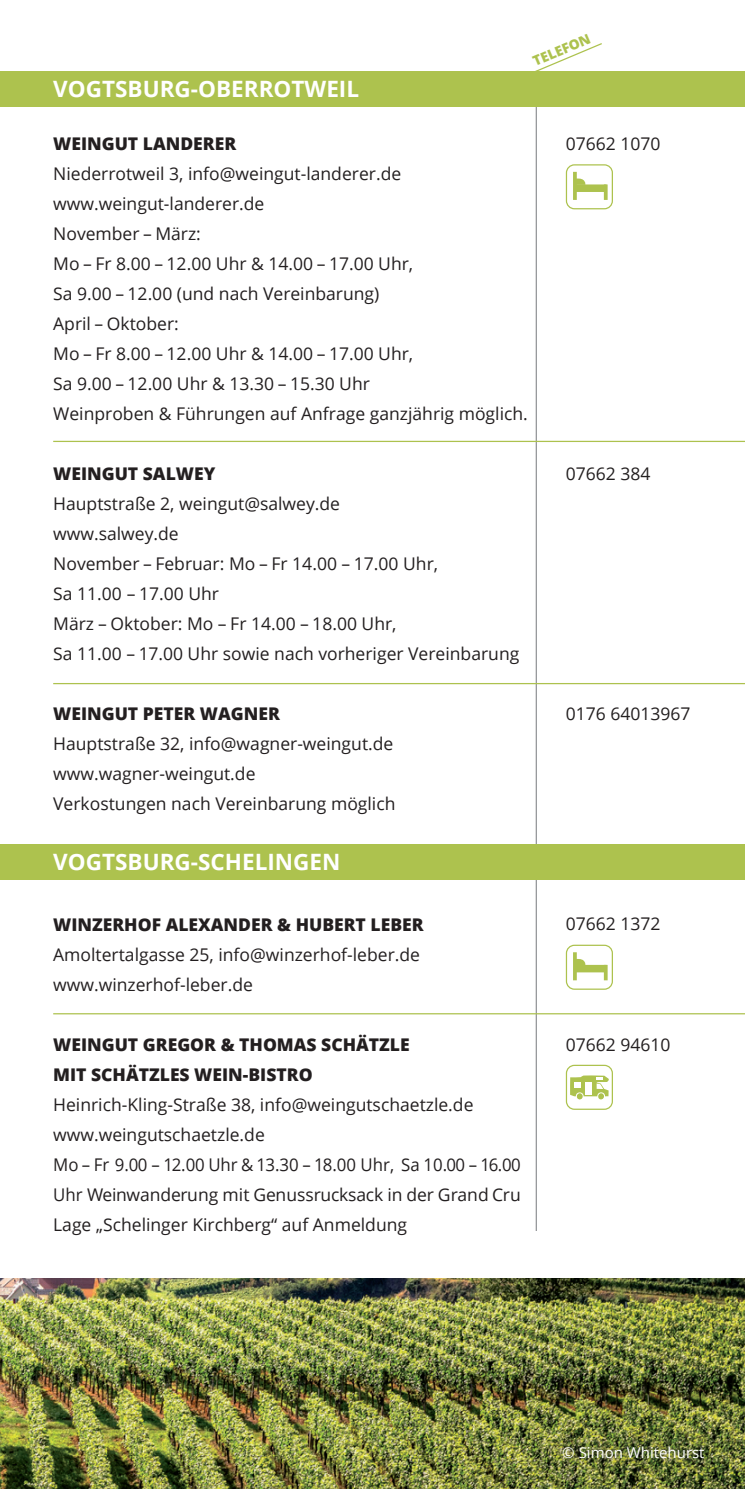
<style>
.page{position:relative;width:745px;height:1489px;background:#fff}
.page>*{position:absolute;margin:0;border:0;box-sizing:border-box;transform-origin:0 0}
.t1{font:700 22.5px "Open Sans";color:#fff}
.t2{font:17.5px/30px "Open Sans";color:#231f20}
.t3{font:800 17.5px/30px "Open Sans";color:#231f20}
.t4{font:15px "Open Sans";color:#fff}
.t5{font:800 13.75px "Open Sans";color:#adc24e}
</style>
<div class="page">
<hr style="left:535px;top:71px;width:1px;height:1159px;background:#939598">
<div style="left:0;top:844px;width:744px;height:36px;background:#adc24e"></div>
<div style="left:0;top:71px;width:744px;height:35px;background:#adc24e"></div>
<div style="left:565px;top:944px;width:47px;height:45px;border:1px solid #adc24e;border-radius:8px"></div>
<svg style="left:573px;top:952px;width:3px;height:28px"></svg>
<div style="left:575px;top:964px;width:31px;height:8px;background:#adc24e"></div>
<svg style="left:603px;top:964px;width:4px;height:16px"></svg>
<svg style="left:575px;top:957px;width:11px;height:8px"></svg>
<div style="left:565px;top:164px;width:47px;height:45px;border:1px solid #adc24e;border-radius:8px"></div>
<svg style="left:573px;top:172px;width:3px;height:28px"></svg>
<div style="left:575px;top:184px;width:31px;height:8px;background:#adc24e"></div>
<svg style="left:603px;top:184px;width:4px;height:16px"></svg>
<svg style="left:575px;top:177px;width:11px;height:8px"></svg>
<svg style="left:535px;top:43px;width:67px;height:28px"></svg>
<hr style="left:53px;top:441px;width:691px;height:1px;background:#adc24e">
<hr style="left:53px;top:683px;width:691px;height:1px;background:#adc24e">
<hr style="left:53px;top:1013px;width:691px;height:1px;background:#adc24e">
<div style="left:565px;top:1064px;width:47px;height:45px;border:1px solid #adc24e;border-radius:8px"></div>
<svg style="left:570px;top:1075px;width:38px;height:25px"></svg>
<div style="left:573px;top:1081px;width:7px;height:6px;background:#fff"></div>
<div style="left:585px;top:1081px;width:6px;height:13px;background:#fff"></div>
<img style="left:0;top:1278px;width:744px;height:210px">
<div style="left:548px;top:1432px;width:169px;height:39px;background:#231f20;opacity:.9"></div>
<p class="t1" style="left:53px;top:73px;width:307px">VOGTSBURG-OBERROTWEIL</p>
<p class="t5" style="left:529px;top:52px;width:63px;rotate:-23deg">TELEFON</p>
<p class="t3" style="left:53px;top:128px;width:184px">WEINGUT LANDERER</p>
<p class="t2" style="left:53px;top:158px;width:476px">Niederrotweil 3, info@weingut-landerer.de www.weingut-landerer.de<br>November – März:<br>Mo – Fr 8.00 – 12.00 Uhr &amp; 14.00 – 17.00 Uhr,<br>Sa 9.00 – 12.00 (und nach Vereinbarung)<br>April – Oktober:<br>Mo – Fr 8.00 – 12.00 Uhr &amp; 14.00 – 17.00 Uhr,<br>Sa 9.00 – 12.00 Uhr &amp; 13.30 – 15.30 Uhr<br>Weinproben &amp; Führungen auf Anfrage ganzjährig möglich.</p>
<p class="t3" style="left:53px;top:458px;width:163px">WEINGUT SALWEY</p>
<p class="t2" style="left:53px;top:488px;width:467px">Hauptstraße 2, weingut@salwey.de<br>www.salwey.de<br>November – Februar: Mo – Fr 14.00 – 17.00 Uhr,<br>Sa 11.00 – 17.00 Uhr<br>März – Oktober: Mo – Fr 14.00 – 18.00 Uhr,<br>Sa 11.00 – 17.00 Uhr sowie nach vorheriger Vereinbarung</p>
<p class="t3" style="left:53px;top:698px;width:228px">WEINGUT PETER WAGNER</p>
<p class="t2" style="left:53px;top:728px;width:343px">Hauptstraße 32, info@wagner-weingut.de www.wagner-weingut.de<br>Verkostungen nach Vereinbarung möglich</p>
<p class="t1" style="left:53px;top:846px;width:288px">VOGTSBURG-SCHELINGEN</p>
<p class="t3" style="left:53px;top:908px;width:372px">WINZERHOF ALEXANDER &amp; HUBERT LEBER</p>
<p class="t2" style="left:53px;top:938px;width:368px">Amoltertalgasse 25, info@winzerhof-leber.de www.winzerhof-leber.de</p>
<p class="t3" style="left:53px;top:1028px;width:358px">WEINGUT GREGOR &amp; THOMAS SCHÄTZLE<br>MIT SCHÄTZLES WEIN-BISTRO</p>
<p class="t2" style="left:53px;top:1088px;width:469px">Heinrich-Kling-Straße 38, info@weingutschaetzle.de www.weingutschaetzle.de<br>Mo – Fr 9.00 – 12.00 Uhr &amp; 13.30 – 18.00 Uhr, Sa 10.00 – 16.00<br>Uhr Weinwanderung mit Genussrucksack in der Grand Cru Lage „Schelinger Kirchberg“ auf Anmeldung</p>
<p class="t2" style="left:565px;top:128px;width:96px">07662 1070</p>
<p class="t2" style="left:565px;top:458px;width:86px">07662 384</p>
<p class="t2" style="left:565px;top:698px;width:126px">0176 64013967</p>
<p class="t2" style="left:565px;top:908px;width:96px">07662 1372</p>
<p class="t2" style="left:565px;top:1028px;width:106px">07662 94610</p>
<p class="t4" style="left:562px;top:1441px;width:144px">© Simon Whitehurst</p>
</div>
